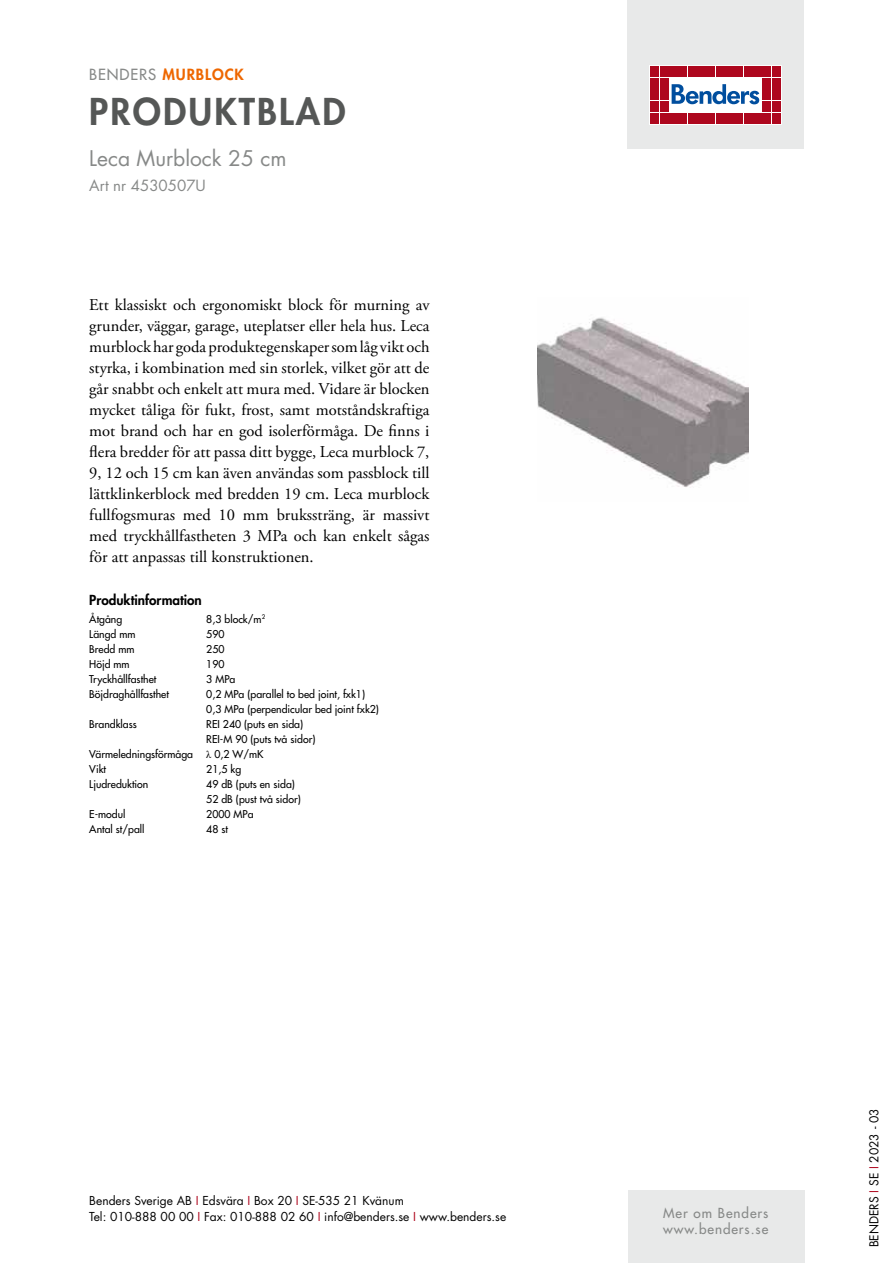
<style>
.page{position:relative;width:893px;height:1263px;background:#fff}
.page>*{position:absolute;margin:0;border:0;box-sizing:border-box;transform-origin:0 0}
.t1{font:800 36px "Futura Std";letter-spacing:.06em;color:#555756}
.t2{font:21px "Futura Std";color:#878988}
.t3{font:16.5px/21px "Adobe Garamond Pro";color:#000;text-align:justify}
.t4{font:800 15px "Futura Std";letter-spacing:.06em;color:#ee6700}
.t5{font:15px "Futura Std";color:#878988}
.t6{font:500 13.5px/16.2px "Futura Std";letter-spacing:.07em;color:#878988}
.t7{font:800 13.5px "Futura Std";color:#000}
.t8{font:12px/16.5px "Futura Std";color:#000}
.t9{font:500 10.5px/15px "Futura Std";color:#000}
.s1{font-weight:500;color:#878988}
.s2{font-family:"Times New Roman";font-weight:400}
.s3{color:#ae071e}
</style>
<div class="page">
<div style="left:627px;top:0;width:177px;height:149px;background:#e8e9e9"></div>
<div style="left:649px;top:66px;width:132px;height:58px;background:#fff;border:1px solid #fff"></div>
<div style="left:651px;top:67px;width:8px;height:10px;background:#ae071e"></div>
<div style="left:660px;top:67px;width:8px;height:10px;background:#ae071e"></div>
<div style="left:651px;top:78px;width:8px;height:11px;background:#ae071e"></div>
<div style="left:660px;top:78px;width:8px;height:11px;background:#ae071e"></div>
<div style="left:651px;top:90px;width:8px;height:10px;background:#ae071e"></div>
<div style="left:660px;top:90px;width:8px;height:10px;background:#ae071e"></div>
<div style="left:651px;top:101px;width:8px;height:11px;background:#ae071e"></div>
<div style="left:660px;top:101px;width:8px;height:11px;background:#ae071e"></div>
<div style="left:651px;top:113px;width:8px;height:10px;background:#ae071e"></div>
<div style="left:660px;top:113px;width:8px;height:10px;background:#ae071e"></div>
<div style="left:669px;top:67px;width:8px;height:10px;background:#ae071e"></div>
<div style="left:679px;top:67px;width:8px;height:10px;background:#ae071e"></div>
<div style="left:688px;top:67px;width:8px;height:10px;background:#ae071e"></div>
<div style="left:697px;top:67px;width:9px;height:10px;background:#ae071e"></div>
<div style="left:707px;top:67px;width:8px;height:10px;background:#ae071e"></div>
<div style="left:716px;top:67px;width:8px;height:10px;background:#ae071e"></div>
<div style="left:725px;top:67px;width:9px;height:10px;background:#ae071e"></div>
<div style="left:735px;top:67px;width:8px;height:10px;background:#ae071e"></div>
<div style="left:744px;top:67px;width:8px;height:10px;background:#ae071e"></div>
<div style="left:753px;top:67px;width:9px;height:10px;background:#ae071e"></div>
<div style="left:669px;top:113px;width:8px;height:10px;background:#ae071e"></div>
<div style="left:679px;top:113px;width:8px;height:10px;background:#ae071e"></div>
<div style="left:688px;top:113px;width:8px;height:10px;background:#ae071e"></div>
<div style="left:697px;top:113px;width:9px;height:10px;background:#ae071e"></div>
<div style="left:707px;top:113px;width:8px;height:10px;background:#ae071e"></div>
<div style="left:716px;top:113px;width:8px;height:10px;background:#ae071e"></div>
<div style="left:725px;top:113px;width:9px;height:10px;background:#ae071e"></div>
<div style="left:735px;top:113px;width:8px;height:10px;background:#ae071e"></div>
<div style="left:744px;top:113px;width:8px;height:10px;background:#ae071e"></div>
<div style="left:753px;top:113px;width:9px;height:10px;background:#ae071e"></div>
<div style="left:763px;top:67px;width:8px;height:10px;background:#ae071e"></div>
<div style="left:772px;top:67px;width:8px;height:10px;background:#ae071e"></div>
<div style="left:763px;top:78px;width:8px;height:11px;background:#ae071e"></div>
<div style="left:772px;top:78px;width:8px;height:11px;background:#ae071e"></div>
<div style="left:763px;top:90px;width:8px;height:10px;background:#ae071e"></div>
<div style="left:772px;top:90px;width:8px;height:10px;background:#ae071e"></div>
<div style="left:763px;top:101px;width:8px;height:11px;background:#ae071e"></div>
<div style="left:772px;top:101px;width:8px;height:11px;background:#ae071e"></div>
<div style="left:763px;top:113px;width:8px;height:10px;background:#ae071e"></div>
<div style="left:772px;top:113px;width:8px;height:10px;background:#ae071e"></div>
<svg style="left:672px;top:84px;width:87px;height:20px"></svg>
<div style="left:628px;top:1191px;width:176px;height:72px;background:#e8e9e9"></div>
<img style="left:537px;top:317px;width:212px;height:170px">
<p class="t4" style="left:89px;top:65px;width:156px"><span class="s1">BENDERS</span> MURBLOCK</p>
<h1 class="t1" style="left:89px;top:89px;width:258px">PRODUKTBLAD</h1>
<p class="t2" style="left:89px;top:145px;width:199px">Leca Murblock 25 cm</p>
<p class="t5" style="left:89px;top:176px;width:118px">Art nr 4530507U</p>
<p class="t3" style="left:89px;top:294px;width:342px">Ett klassiskt och ergonomiskt block för murning av grunder, väggar, garage, uteplatser eller hela hus. Leca murblock har goda produktegenskaper som låg vikt och styrka, i kombination med sin storlek, vilket gör att de går snabbt och enkelt att mura med. Vidare är blocken mycket tåliga för fukt, frost, samt motståndskraftiga mot brand och har en god isolerförmåga. De finns i flera bredder för att passa ditt bygge, Leca murblock 7, 9, 12 och 15 cm kan även användas som passblock till lättklinkerblock med bredden 19 cm. Leca murblock fullfogsmuras med 10 mm brukssträng, är massivt med tryckhållfastheten 3 MPa och kan enkelt sågas för att anpassas till konstruktionen.</p>
<p class="t7" style="left:89px;top:591px;width:114px">Produktinformation</p>
<p class="t9" style="left:89px;top:611px;width:34px">Åtgång</p>
<p class="t9" style="left:206px;top:611px;width:60px">8,3 block/m<sup>2</sup></p>
<p class="t9" style="left:89px;top:626px;width:48px">Längd mm</p>
<p class="t9" style="left:206px;top:626px;width:20px">590</p>
<p class="t9" style="left:89px;top:641px;width:47px">Bredd mm</p>
<p class="t9" style="left:206px;top:641px;width:20px">250</p>
<p class="t9" style="left:89px;top:656px;width:42px">Höjd mm</p>
<p class="t9" style="left:206px;top:656px;width:20px">190</p>
<p class="t9" style="left:89px;top:671px;width:69px">Tryckhållfasthet</p>
<p class="t9" style="left:206px;top:671px;width:31px">3 MPa</p>
<p class="t9" style="left:89px;top:686px;width:81px">Böjdraghållfasthet</p>
<p class="t9" style="left:206px;top:686px;width:174px">0,2 MPa (parallel to bed joint, fxk1)<br>0,3 MPa (perpendicular bed joint fxk2)</p>
<p class="t9" style="left:89px;top:716px;width:49px">Brandklass</p>
<p class="t9" style="left:206px;top:716px;width:111px">REI 240 (puts en sida)<br>REI-M 90 (puts två sidor)</p>
<p class="t9" style="left:89px;top:746px;width:105px">Värmeledningsförmåga</p>
<p class="t9" style="left:206px;top:746px;width:59px"><span class="s2">λ</span> 0,2 W/mK</p>
<p class="t9" style="left:89px;top:761px;width:18px">Vikt</p>
<p class="t9" style="left:206px;top:761px;width:36px">21,5 kg</p>
<p class="t9" style="left:89px;top:776px;width:61px">Ljudreduktion</p>
<p class="t9" style="left:206px;top:776px;width:96px">49 dB (puts en sida)<br>52 dB (pust två sidor)</p>
<p class="t9" style="left:89px;top:806px;width:38px">E-modul</p>
<p class="t9" style="left:206px;top:806px;width:49px">2000 MPa</p>
<p class="t9" style="left:89px;top:821px;width:57px">Antal st/pall</p>
<p class="t9" style="left:206px;top:821px;width:23px">48 st</p>
<p class="t8" style="left:89px;top:1192px;width:418px">Benders Sverige AB <span class="s3">I</span> Edsvära <span class="s3">I</span> Box 20 <span class="s3">I</span> SE-535 21 Kvänum<br>Tel: 010-888 00 00 <span class="s3">I</span> Fax: 010-888 02 60 <span class="s3">I</span> info@benders.se <span class="s3">I</span> www.benders.se</p>
<p class="t6" style="left:663px;top:1205px;width:107px">Mer om Benders www.benders.se</p>
<p class="t8" style="left:866px;top:1247px;width:140px;rotate:-90deg">BENDERS <span class="s3">I</span> SE <span class="s3">I</span> 2023 - 03</p>
</div>
